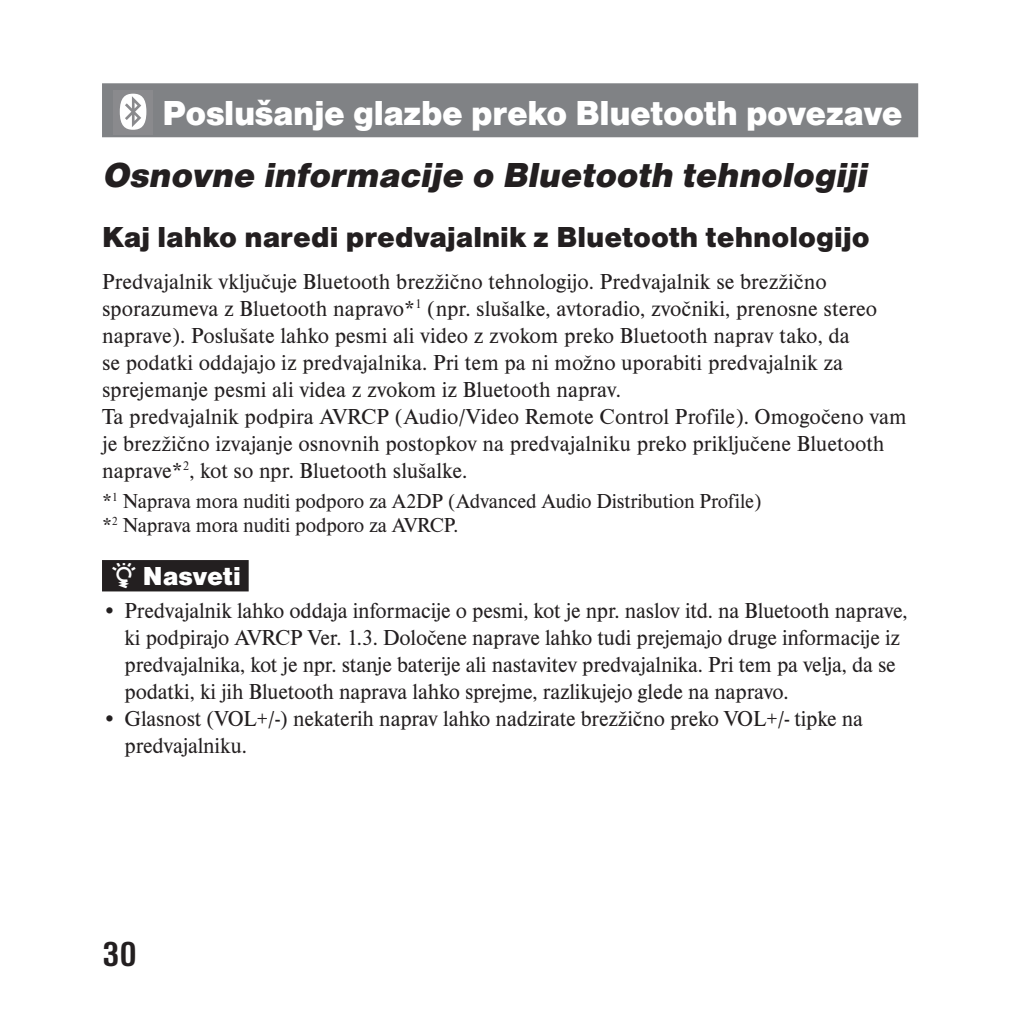
<style>
.page{position:relative;width:1020px;height:1020px;background:#fff}
.page>*{position:absolute;margin:0;border:0;box-sizing:border-box;transform-origin:0 0}
.t1{font:italic 36px "Nimbus San DEE Blac";color:#231f20}
.t2{font:36px "Nimbus San DEE Blac";letter-spacing:-.01em;color:#fff}
.t3{font:700 condensed 36px "Nimbus San DEE";color:#231f20;scale:1.2 1}
.t4{font:30px "Nimbus San DEE Blac";color:#231f20}
.t5{font:27px "Nimbus San DEE Blac";color:#fff}
.t6{font:22.5px/27px "Nimbus Rom DEE";color:#231f20}
.t7{font:21px/24px "Nimbus Rom DEE";letter-spacing:-.01em;color:#231f20}
.s1{font-family:"Sony PS AV";font-size:22.5px}
</style>
<div class="page">
<div style="left:102px;top:83px;width:816px;height:54px;background:#808285"></div>
<svg style="left:119px;top:93px;width:28px;height:37px"></svg>
<div style="left:104px;top:562px;width:143px;height:28px;background:#231f20"></div>
<div style="left:102px;top:560px;width:147px;height:31px;border:3px solid #231f20"></div>
<h1 class="t2" style="left:163px;top:98px;width:742px">Poslušanje glazbe preko Bluetooth povezave</h1>
<h1 class="t1" style="left:102px;top:160px;width:772px">Osnovne informacije o Bluetooth tehnologiji</h1>
<h2 class="t4" style="left:102px;top:225px;width:769px">Kaj lahko naredi predvajalnik z Bluetooth tehnologijo</h2>
<p class="t6" style="left:102px;top:269px;width:806px">Predvajalnik vključuje Bluetooth brezžično tehnologijo. Predvajalnik se brezžično sporazumeva z Bluetooth napravo*<sup>1</sup> (npr. slušalke, avtoradio, zvočniki, prenosne stereo naprave). Poslušate lahko pesmi ali video z zvokom preko Bluetooth naprav tako, da<br>se podatki oddajajo iz predvajalnika. Pri tem pa ni možno uporabiti predvajalnik za sprejemanje pesmi ali videa z zvokom iz Bluetooth naprav.<br>Ta predvajalnik podpira AVRCP (Audio/Video Remote Control Profile). Omogočeno vam je brezžično izvajanje osnovnih postopkov na predvajalniku preko priključene Bluetooth naprave*<sup>2</sup>, kot so npr. Bluetooth slušalke.</p>
<p class="t7" style="left:102px;top:490px;width:661px">*<sup>1</sup> Naprava mora nuditi podporo za A2DP (Advanced Audio Distribution Profile) *<sup>2</sup> Naprava mora nuditi podporo za AVRCP.</p>
<p class="t5" style="left:112px;top:565px;width:131px"><span class="s1">z</span> Nasveti</p>
<p class="t6" style="left:125px;top:599px;width:785px;text-indent:-23px">• Predvajalnik lahko oddaja informacije o pesmi, kot je npr. naslov itd. na Bluetooth naprave, ki podpirajo AVRCP Ver. 1.3. Določene naprave lahko tudi prejemajo druge informacije iz predvajalnika, kot je npr. stanje baterije ali nastavitev predvajalnika. Pri tem pa velja, da se podatki, ki jih Bluetooth naprava lahko sprejme, razlikujejo glede na napravo.</p>
<p class="t6" style="left:125px;top:707px;width:740px;text-indent:-23px">• Glasnost (VOL+/-) nekaterih naprav lahko nadzirate brezžično preko VOL+/- tipke na predvajalniku.</p>
<h1 class="t3" style="left:102px;top:934px;width:31px">30</h1>
</div>
